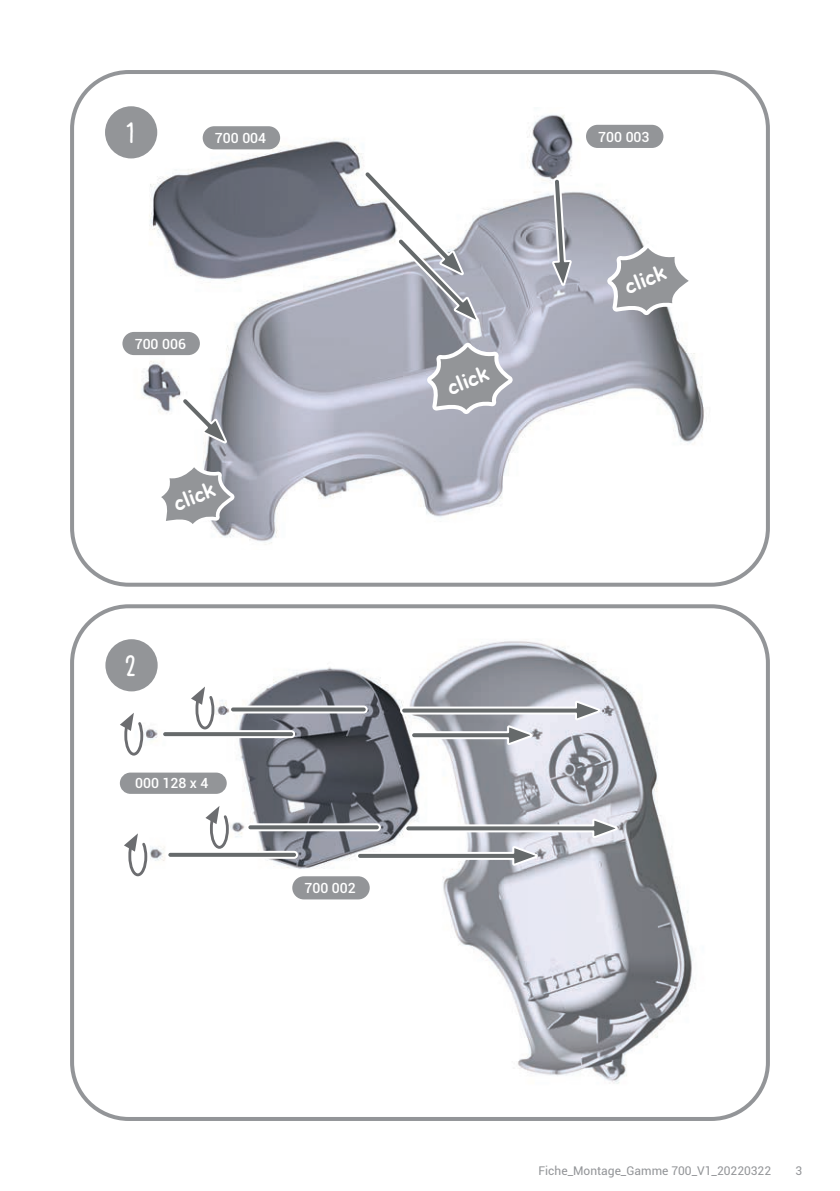
<style>
.page{position:relative;width:840px;height:1191px;background:#fff}
.page>*{position:absolute;margin:0;border:0;box-sizing:border-box;transform-origin:0 0}
.t1{font:28px "Direkteur";color:#fff}
.t2{font:700 20px "Comic Sans MS";color:#fff}
.t3{font:500 14px "Roboto";color:#fff}
.t4{font:12px "Roboto";color:#939598}
</style>
<div class="page">
<img style="left:75px;top:638px;width:618px;height:448px">
<div style="left:70px;top:604px;width:699px;height:517px;border:4px solid #939598;border-radius:57px"></div>
<img style="left:125px;top:115px;width:579px;height:430px">
<div style="left:70px;top:70px;width:699px;height:516px;border:4px solid #939598;border-radius:57px"></div>
<svg style="left:607px;top:244px;width:85px;height:71px"></svg>
<svg style="left:427px;top:343px;width:85px;height:71px;background:#aaacb2"></svg>
<svg style="left:157px;top:463px;width:77px;height:65px"></svg>
<div style="left:103px;top:104px;width:56px;height:56px;background:#939598;border-radius:50%"></div>
<div style="left:101px;top:102px;width:60px;height:60px;border:4px solid #fff;border-radius:50%"></div>
<div style="left:103px;top:637px;width:56px;height:56px;background:#939598;border-radius:50%"></div>
<div style="left:101px;top:635px;width:60px;height:60px;border:4px solid #fff;border-radius:50%"></div>
<div style="left:230px;top:706px;width:136px;height:6px;background:#666a6b;border-radius:3px"></div>
<div style="left:229px;top:705px;width:138px;height:8px;border:2px solid #fff;border-radius:3px"></div>
<div style="left:162px;top:731px;width:132px;height:6px;background:#666a6b;border-radius:3px"></div>
<div style="left:161px;top:730px;width:134px;height:8px;border:2px solid #fff;border-radius:3px"></div>
<div style="left:247px;top:824px;width:132px;height:6px;background:#666a6b;border-radius:3px"></div>
<div style="left:246px;top:823px;width:134px;height:8px;border:2px solid #fff;border-radius:3px"></div>
<div style="left:167px;top:852px;width:130px;height:6px;background:#666a6b;border-radius:3px"></div>
<div style="left:166px;top:851px;width:132px;height:8px;border:2px solid #fff;border-radius:3px"></div>
<svg style="left:191px;top:686px;width:25px;height:45px"></svg>
<svg style="left:120px;top:712px;width:24px;height:45px"></svg>
<svg style="left:205px;top:806px;width:25px;height:44px"></svg>
<svg style="left:124px;top:833px;width:25px;height:44px"></svg>
<svg style="left:550px;top:177px;width:23px;height:110px"></svg>
<svg style="left:179px;top:396px;width:50px;height:49px"></svg>
<svg style="left:361px;top:168px;width:119px;height:155px"></svg>
<svg style="left:399px;top:699px;width:202px;height:48px"></svg>
<svg style="left:355px;top:817px;width:263px;height:50px"></svg>
<div style="left:203px;top:127px;width:76px;height:21px;background:#939598;border-radius:11px"></div>
<div style="left:202px;top:126px;width:78px;height:23px;border:2px solid #939598;border-radius:11px"></div>
<div style="left:293px;top:877px;width:75px;height:21px;background:#939598;border-radius:11px"></div>
<div style="left:292px;top:876px;width:77px;height:23px;border:2px solid #939598;border-radius:11px"></div>
<div style="left:121px;top:773px;width:105px;height:20px;background:#939598;border-radius:10px"></div>
<div style="left:120px;top:772px;width:106px;height:22px;border:2px solid #939598;border-radius:10px"></div>
<div style="left:586px;top:126px;width:76px;height:21px;background:#939598;border-radius:11px"></div>
<div style="left:585px;top:125px;width:78px;height:23px;border:2px solid #939598;border-radius:11px"></div>
<div style="left:123px;top:333px;width:76px;height:21px;background:#939598;border-radius:11px"></div>
<div style="left:122px;top:332px;width:78px;height:23px;border:2px solid #939598;border-radius:11px"></div>
<h1 class="t1" style="left:126px;top:115px;width:9px">1</h1>
<p class="t3" style="left:215px;top:128px;width:53px">700 004</p>
<p class="t3" style="left:135px;top:334px;width:53px">700 006</p>
<h2 class="t2" style="left:169px;top:490px;width:44px;rotate:-22deg">click</h2>
<h1 class="t1" style="left:125px;top:648px;width:12px">2</h1>
<p class="t3" style="left:135px;top:773px;width:75px">000 128 x 4</p>
<p class="t3" style="left:304px;top:878px;width:53px">700 002</p>
<h2 class="t2" style="left:442px;top:374px;width:44px;rotate:-22deg">click</h2>
<p class="t3" style="left:598px;top:127px;width:53px">700 003</p>
<h2 class="t2" style="left:619px;top:273px;width:44px;rotate:-22deg">click</h2>
<p class="t4" style="left:538px;top:1162px;width:234px">Fiche_Montage_Gamme 700_V1_20220322</p>
<p class="t4" style="left:795px;top:1162px;width:8px">3</p>
</div>
